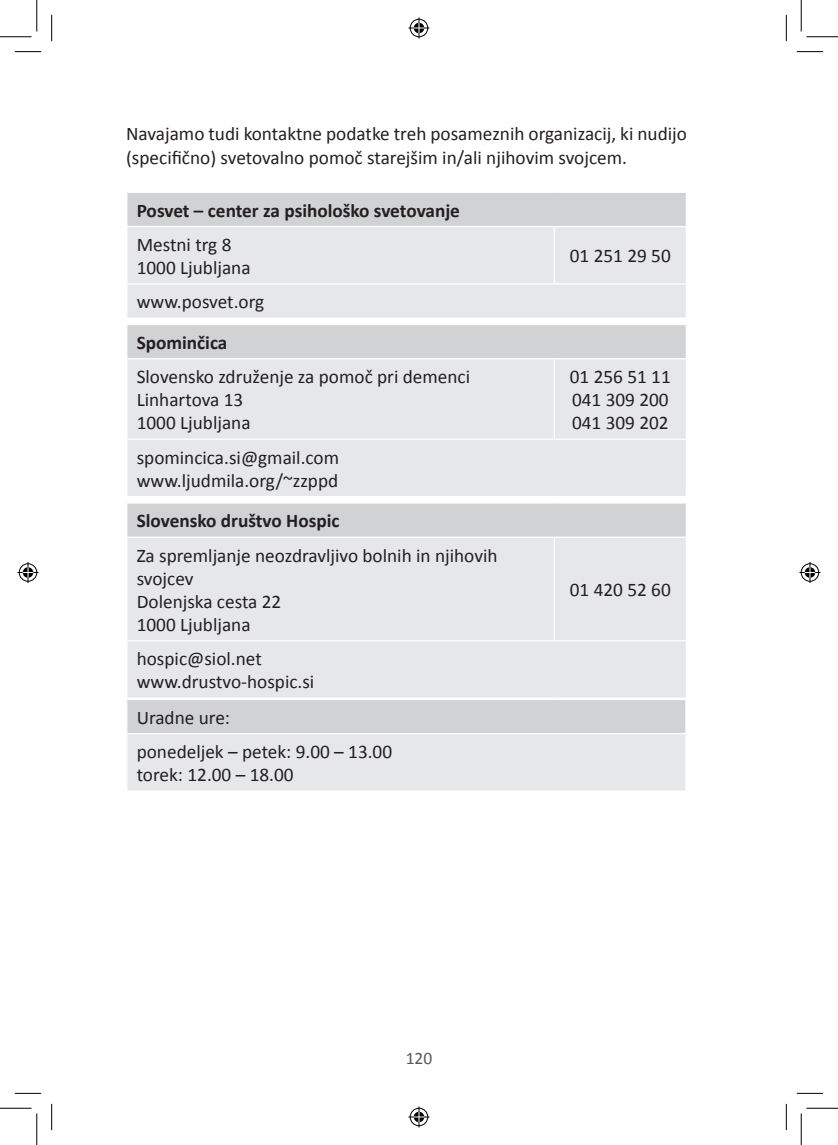
<style>
.page{position:relative;width:838px;height:1145px;background:#fff}
.page>*{position:absolute;margin:0;border:0;box-sizing:border-box;transform-origin:0 0}
.t1{font:19.25px/23.1px "Calibri";color:#231f20}
.t2{font:700 19.25px "Calibri";color:#231f20}
.t3{font:17.5px "Calibri";color:#57585a}
</style>
<div class="page">
<div style="left:127px;top:192px;width:559px;height:35px;background:#d1d2d4"></div>
<div style="left:127px;top:227px;width:558px;height:91px;background:#e6e7e9"></div>
<hr style="left:126px;top:192px;width:428px;height:1px;background:#fff">
<hr style="left:554px;top:192px;width:133px;height:1px;background:#fff">
<hr style="left:685px;top:193px;width:2px;height:33px;background:#fff">
<hr style="left:126px;top:226px;width:428px;height:1px;background:#fff">
<hr style="left:554px;top:226px;width:133px;height:1px;background:#fff">
<hr style="left:553px;top:227px;width:2px;height:56px;background:#fff">
<hr style="left:126px;top:283px;width:428px;height:2px;background:#fff">
<hr style="left:554px;top:283px;width:133px;height:2px;background:#fff">
<div style="left:127px;top:325px;width:559px;height:34px;background:#d1d2d4"></div>
<div style="left:127px;top:359px;width:558px;height:137px;background:#e6e7e9"></div>
<hr style="left:685px;top:325px;width:2px;height:33px;background:#fff">
<hr style="left:126px;top:358px;width:428px;height:1px;background:#fff">
<hr style="left:554px;top:358px;width:133px;height:1px;background:#fff">
<hr style="left:553px;top:359px;width:2px;height:80px;background:#fff">
<hr style="left:126px;top:439px;width:428px;height:1px;background:#fff">
<hr style="left:554px;top:439px;width:133px;height:1px;background:#fff">
<div style="left:127px;top:503px;width:559px;height:34px;background:#d1d2d4"></div>
<div style="left:127px;top:538px;width:558px;height:160px;background:#e6e7e9"></div>
<hr style="left:126px;top:502px;width:428px;height:2px;background:#fff">
<hr style="left:554px;top:502px;width:133px;height:2px;background:#fff">
<hr style="left:685px;top:504px;width:2px;height:33px;background:#fff">
<hr style="left:553px;top:538px;width:2px;height:102px;background:#fff">
<hr style="left:126px;top:640px;width:428px;height:1px;background:#fff">
<hr style="left:554px;top:640px;width:133px;height:1px;background:#fff">
<div style="left:127px;top:699px;width:558px;height:35px;background:#d1d2d4"></div>
<div style="left:127px;top:734px;width:558px;height:57px;background:#e6e7e9"></div>
<hr style="left:126px;top:699px;width:560px;height:1px;background:#fff">
<hr style="left:126px;top:733px;width:560px;height:1px;background:#fff">
<hr style="left:126px;top:790px;width:560px;height:2px;background:#fff">
<svg style="left:15px;top:51px;width:26px;height:1px"></svg>
<svg style="left:796px;top:51px;width:27px;height:1px"></svg>
<svg style="left:15px;top:1093px;width:26px;height:1px"></svg>
<svg style="left:796px;top:1093px;width:27px;height:1px"></svg>
<svg style="left:51px;top:15px;width:1px;height:26px"></svg>
<svg style="left:51px;top:1104px;width:1px;height:26px"></svg>
<svg style="left:786px;top:15px;width:1px;height:26px"></svg>
<svg style="left:786px;top:1104px;width:1px;height:26px"></svg>
<hr style="left:0;top:36px;width:32px;height:1px;background:#000">
<hr style="left:806px;top:36px;width:31px;height:1px;background:#000">
<hr style="left:0;top:1108px;width:32px;height:1px;background:#000">
<hr style="left:806px;top:1108px;width:31px;height:1px;background:#000">
<hr style="left:36px;top:0;width:1px;height:31px;background:#000">
<hr style="left:36px;top:1113px;width:1px;height:32px;background:#000">
<hr style="left:800px;top:0;width:1px;height:31px;background:#000">
<hr style="left:800px;top:1113px;width:1px;height:32px;background:#000">
<svg style="left:408px;top:18px;width:21px;height:21px"></svg>
<svg style="left:408px;top:1106px;width:21px;height:21px"></svg>
<svg style="left:18px;top:562px;width:21px;height:21px"></svg>
<svg style="left:799px;top:562px;width:21px;height:21px"></svg>
<p class="t1" style="left:126px;top:122px;width:562px">Navajamo tudi kontaktne podatke treh posameznih organizacij, ki nudijo (specifično) svetovalno pomoč starejšim in/ali njihovim svojcem.</p>
<p class="t2" style="left:137px;top:198px;width:325px">Posvet – center za psihološko svetovanje</p>
<p class="t1" style="left:137px;top:232px;width:115px">Mestni trg 8<br>1000 Ljubljana</p>
<p class="t1" style="left:569px;top:244px;width:102px">01 251 29 50</p>
<p class="t1" style="left:137px;top:289px;width:129px">www.posvet.org</p>
<p class="t2" style="left:137px;top:331px;width:92px">Spominčica</p>
<p class="t1" style="left:137px;top:364px;width:335px">Slovensko združenje za pomoč pri demenci<br>Linhartova 13<br>1000 Ljubljana</p>
<p class="t1" style="left:569px;top:364px;width:102px;text-align:justify">01 256 51 11<br>041 309 200<br>041 309 202</p>
<p class="t1" style="left:137px;top:445px;width:204px">spomincica.si@gmail.com www.ljudmila.org/~zzppd</p>
<p class="t2" style="left:137px;top:509px;width:204px">Slovensko društvo Hospic</p>
<p class="t1" style="left:137px;top:543px;width:362px">Za spremljanje neozdravljivo bolnih in njihovih svojcev<br>Dolenjska cesta 22<br>1000 Ljubljana</p>
<p class="t1" style="left:569px;top:577px;width:102px">01 420 52 60</p>
<p class="t1" style="left:137px;top:646px;width:179px">hospic@siol.net www.drustvo-hospic.si</p>
<p class="t1" style="left:137px;top:699px;width:257px;line-height:34.3px">Uradne ure:<br>ponedeljek – petek: 9.00 – 13.00</p>
<p class="t1" style="left:137px;top:762px;width:158px">torek: 12.00 – 18.00</p>
<p class="t3" style="left:405px;top:1048px;width:28px">120</p>
</div>
